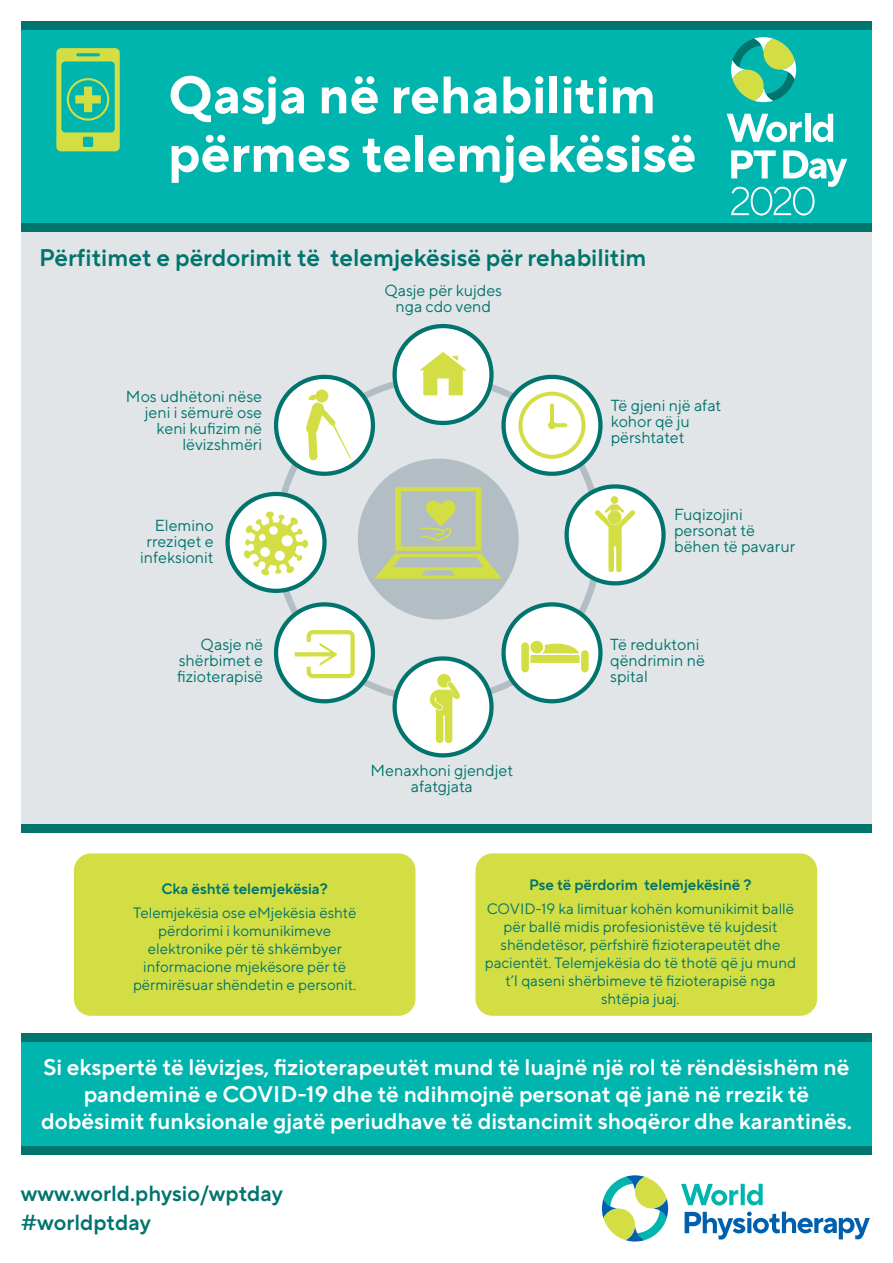
<style>
.page{position:relative;width:893px;height:1263px;background:#fff}
.page>*{position:absolute;margin:0;border:0;box-sizing:border-box;transform-origin:0 0}
.t1{font:700 52.5px/58.5px "TT Norms Pro";color:#fff}
.t2{font:600 24px "TT Norms Pro";color:#00746d}
.t3{font:600 22.5px/27px "TT Norms Pro";color:#fff;text-align:center}
.t4{font:600 21.75px "TT Norms Pro";color:#00746d}
.t5{font:15.9px/15.9px "TT Norms Pro";color:#00746d}
.t6{font:15px/18px "TT Norms Pro";color:#00746d;text-align:center}
.t7{font:600 15px "TT Norms Pro";color:#00746d}
</style>
<div class="page">
<div style="left:21px;top:227px;width:851px;height:597px;background:#e1e5e8"></div>
<div style="left:475px;top:853px;width:342px;height:163px;background:#d2de43;border-radius:17px"></div>
<div style="left:21px;top:23px;width:851px;height:200px;background:#00b5ae"></div>
<div style="left:21px;top:1037px;width:851px;height:115px;background:#00b5ae"></div>
<svg style="left:681px;top:1184px;width:57px;height:21px"></svg>
<svg style="left:741px;top:1184px;width:4px;height:21px"></svg>
<svg style="left:747px;top:1184px;width:16px;height:21px"></svg>
<svg style="left:685px;top:1211px;width:185px;height:28px"></svg>
<svg style="left:602px;top:1175px;width:66px;height:66px"></svg>
<div style="left:21px;top:1033px;width:851px;height:9px;background:#00746d"></div>
<div style="left:21px;top:223px;width:851px;height:9px;background:#00746d"></div>
<div style="left:21px;top:21px;width:851px;height:9px;background:#00746d"></div>
<svg style="left:731px;top:37px;width:65px;height:65px"></svg>
<svg style="left:727px;top:114px;width:75px;height:28px"></svg>
<div style="left:805px;top:114px;width:5px;height:28px;background:#fff"></div>
<svg style="left:812px;top:114px;width:21px;height:28px"></svg>
<svg style="left:731px;top:150px;width:116px;height:66px"></svg>
<svg style="left:56px;top:48px;width:64px;height:103px"></svg>
<div style="left:67px;top:78px;width:42px;height:43px;border:2px solid #d2de43;border-radius:50%"></div>
<svg style="left:225px;top:324px;width:441px;height:434px"></svg>
<div style="left:21px;top:1145px;width:851px;height:9px;background:#00746d"></div>
<div style="left:21px;top:824px;width:851px;height:9px;background:#00746d"></div>
<div style="left:74px;top:853px;width:341px;height:163px;background:#d2de43;border-radius:17px"></div>
<h1 class="t1" style="left:168px;top:62px;width:530px">Qasja në rehabilitim përmes telemjekësisë</h1>
<h2 class="t2" style="left:39px;top:240px;width:609px">Përfitimet e përdorimit të telemjekësisë për rehabilitim</h2>
<p class="t5" style="left:126px;top:387px;width:138px;text-align:right">Mos udhëtoni nëse jeni i sëmurë ose keni kufizim në lëvizshmëri</p>
<p class="t5" style="left:140px;top:516px;width:75px;text-align:right">Elemino rreziqet e infeksionit</p>
<p class="t5" style="left:177px;top:635px;width:88px;text-align:justify;text-indent:24px">Qasje në shërbimet e fizioterapisë</p>
<p class="t5" style="left:384px;top:281px;width:119px;text-align:center">Qasje për kujdes nga cdo vend</p>
<p class="t5" style="left:371px;top:761px;width:144px;text-align:center">Menaxhoni gjendjet afatgjata</p>
<p class="t5" style="left:611px;top:396px;width:112px">Të gjeni një afat kohor që ju përshtatet</p>
<p class="t5" style="left:674px;top:505px;width:123px">Fuqizojini personat të bëhen të pavarur</p>
<p class="t5" style="left:610px;top:635px;width:96px">Të reduktoni qëndrimin në spital</p>
<p class="t7" style="left:161px;top:878px;width:168px">Cka është telemjekësia?</p>
<p class="t6" style="left:133px;top:903px;width:225px">Telemjekësia ose eMjekësia është përdorimi i komunikimeve elektronike për të shkëmbyer informacione mjekësore për të përmirësuar shëndetin e personit.</p>
<p class="t7" style="left:529px;top:873px;width:224px">Pse të përdorim telemjekësinë ?</p>
<p class="t6" style="left:485px;top:898px;width:313px">COVID-19 ka limituar kohën komunikimit ballë për ballë midis profesionistëve të kujdesit shëndetësor, përfshirë fizioterapeutët dhe pacientët. Telemjekësia do të thotë që ju mund t’I qaseni shërbimeve të fizioterapisë nga shtëpia juaj.</p>
<h3 class="t3" style="left:41px;top:1052px;width:812px">Si ekspertë të lëvizjes, fizioterapeutët mund të luajnë një rol të rëndësishëm në pandeminë e COVID-19 dhe të ndihmojnë personat që janë në rrezik të dobësimit funksionale gjatë periudhave të distancimit shoqëror dhe karantinës.</h3>
<h3 class="t4" style="left:21px;top:1177px;width:264px">www.world.physio/wptday</h3>
<h3 class="t4" style="left:21px;top:1207px;width:131px">#worldptday</h3>
</div>
